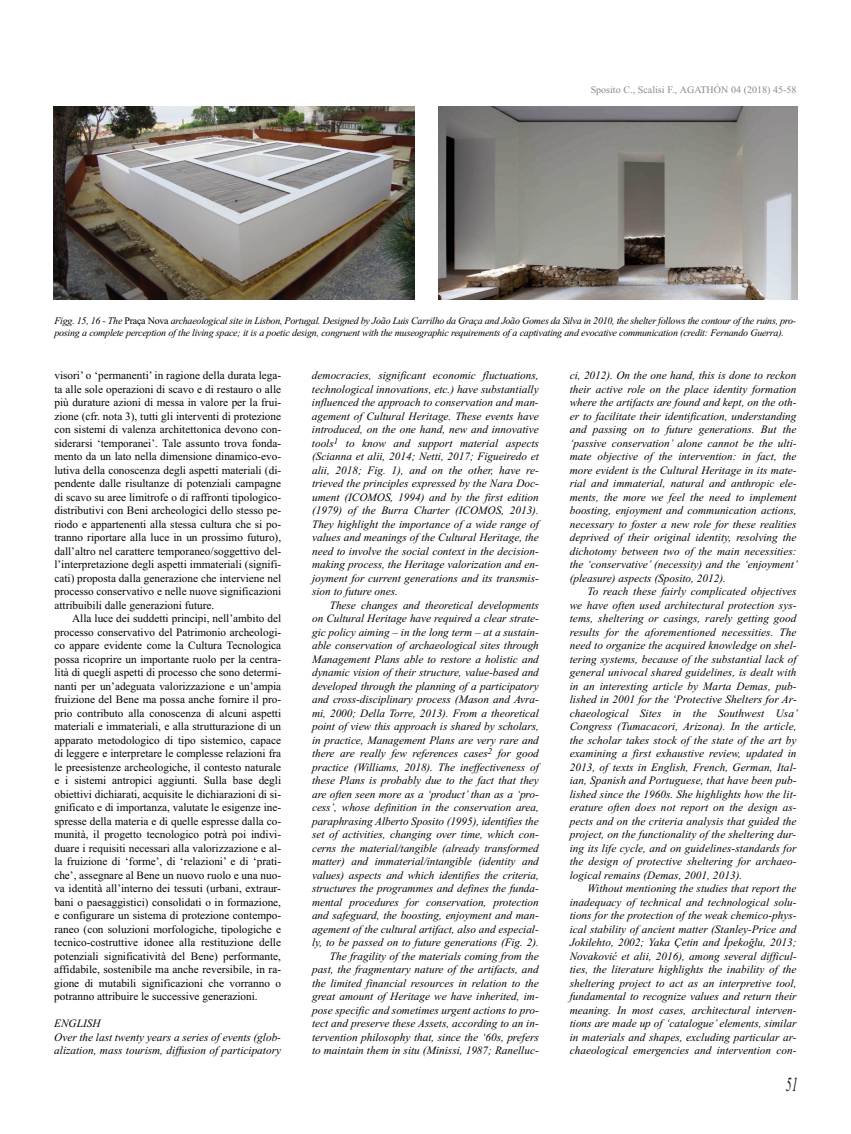
<style>
.page{position:relative;width:851px;height:1134px;background:#fff}
.page>*{position:absolute;margin:0;border:0;box-sizing:border-box;transform-origin:0 0}
.t1{font:italic 20px "Times New Roman";color:#231f20;scale:.6 1}
.t2{font:italic 11.25px/13.5px "Times New Roman";color:#000;text-align:justify}
.t3{font:11.25px/13.5px "Times New Roman";color:#000;text-align:justify}
.t4{font:italic 10px/12px "Times New Roman";letter-spacing:-.025em;color:#000}
.t5{font:10px "Times New Roman";color:#8a8989}
.s1{font-style:normal}
</style>
<div class="page">
<img style="left:53px;top:106px;width:361px;height:194px">
<img style="left:438px;top:106px;width:359px;height:194px">
<p class="t5" style="left:590px;top:84px;width:207px">Sposito C., Scalisi F., AGATHÓN 04 (2018) 45-58</p>
<p class="t4" style="left:54px;top:314px;width:743px">Figg. 15, 16 - the <span class="s1">Praça Nova</span> archaeological site in Lisbon, Portugal. designed by João Luis Carrilho da Graça and João Gomes da silva in 2010, the shelter follows the contour of the ruins, pro&shy;posing a complete perception of the living space; it is a poetic design, congruent with the museographic requirements of a captivating and evocative communication (credit: Fernando Guerra).</p>
<p class="t3" style="left:54px;top:369px;width:228px">visori’ o ‘permanenti’ in ragione della durata lega&shy;ta alle sole operazioni di scavo e di restauro o alle più durature azioni di messa in valore per la frui&shy;zione (cfr. nota 3), tutti gli interventi di protezione con sistemi di valenza architettonica devono con&shy;siderarsi ‘temporanei’. Tale assunto trova fonda&shy;mento da un lato nella dimensione dinamico-evo&shy;lutiva della conoscenza degli aspetti materiali (di&shy;pendente dalle risultanze di potenziali campagne di scavo su aree limitrofe o di raffronti tipologico&shy;distributivi con Beni archeologici dello stesso pe&shy;riodo e appartenenti alla stessa cultura che si po&shy;tranno riportare alla luce in un prossimo futuro), dall’altro nel carattere temporaneo/soggettivo del&shy;l’interpretazione degli aspetti immateriali (signifi&shy;cati) proposta dalla generazione che interviene nel processo conservativo e nelle nuove significazioni attribuibili dalle generazioni future.</p>
<p class="t3" style="left:54px;top:612px;width:228px;text-indent:18px">Alla luce dei suddetti principi, nell’ambito del processo conservativo del Patrimonio archeologi&shy;co appare evidente come la Cultura Tecnologica possa ricoprire un importante ruolo per la centra&shy;lità di quegli aspetti di processo che sono determi&shy;nanti per un’adeguata valorizzazione e un’ampia fruizione del Bene ma possa anche fornire il pro&shy;prio contributo alla conoscenza di alcuni aspetti materiali e immateriali, e alla strutturazione di un apparato metodologico di tipo sistemico, capace di leggere e interpretare le complesse relazioni fra le preesistenze archeologiche, il contesto naturale e i sistemi antropici aggiunti. Sulla base degli obiettivi dichiarati, acquisite le dichiarazioni di si&shy;gnificato e di importanza, valutate le esigenze ine&shy;spresse della materia e di quelle espresse dalla co&shy;munità, il progetto tecnologico potrà poi indivi&shy;duare i requisiti necessari alla valorizzazione e al&shy;la fruizione di ‘forme’, di ‘relazioni’ e di ‘prati&shy;che’, assegnare al Bene un nuovo ruolo e una nuo&shy;va identità all’interno dei tessuti (urbani, extraur&shy;bani o paesaggistici) consolidati o in formazione, e configurare un sistema di protezione contempo&shy;raneo (con soluzioni morfologiche, tipologiche e tecnico-costruttive idonee alla restituzione delle potenziali significatività del Bene) performante, affidabile, sostenibile ma anche reversibile, in ra&shy;gione di mutabili significazioni che vorranno o potranno attribuire le successive generazioni.</p>
<p class="t2" style="left:54px;top:1017px;width:229px;text-align:left">eNGLIsH<br>over the last twenty years a series of events (glob&shy;alization, mass tourism, diffusion of participatory</p>
<p class="t2" style="left:312px;top:369px;width:229px">democracies, significant economic fluctuations, technological innovations, etc.) have substantially influenced the approach to conservation and man&shy;agement of Cultural Heritage. these events have introduced, on the one hand, new and innovative tools<sup>1</sup> to know and support material aspects (scianna et alii, 2014; Netti, 2017; Figueiredo et alii, 2018; Fig. 1), and on the other, have re&shy;trieved the principles expressed by the Nara doc&shy;ument (ICoMos, 1994) and by the first edition (1979) of the burra Charter (ICoMos, 2013). they highlight the importance of a wide range of values and meanings of the Cultural Heritage, the need to involve the social context in the decision&shy;making process, the Heritage valorization and en&shy;joyment for current generations and its transmis&shy;sion to future ones.</p>
<p class="t2" style="left:312px;top:598px;width:229px;text-align:right">these changes and theoretical developments<br>on Cultural Heritage have required a clear strate&shy;gic policy aiming – in the long term – at a sustain&shy;able conservation of archaeological sites through Management Plans able to restore a holistic and dynamic vision of their structure, value-based and developed through the planning of a participatory and cross-disciplinary process (Mason and Avra&shy;mi, 2000; della torre, 2013). From a theoretical point of view this approach is shared by scholars, in practice, Management Plans are very rare and there are really few references cases<sup>2</sup> for good practice (williams, 2018). the ineffectiveness of these Plans is probably due to the fact that they are often seen more as a ‘product’ than as a ‘pro&shy;cess’, whose definition in the conservation area, paraphrasing Alberto sposito (1995), identifies the set of activities, changing over time, which con&shy;cerns the material/tangible (already transformed matter) and immaterial/intangible (identity and values) aspects and which identifies the criteria, structures the programmes and defines the funda&shy;mental procedures for conservation, protection and safeguard, the boosting, enjoyment and man&shy;agement of the cultural artifact, also and especial&shy;ly, to be passed on to future generations (Fig. 2). the fragility of the materials coming from the past, the fragmentary nature of the artifacts, and the limited financial resources in relation to the great amount of Heritage we have inherited, im&shy;pose specific and sometimes urgent actions to pro&shy;tect and preserve these Assets, according to an in&shy;tervention philosophy that, since the ‘60s, prefers to maintain them in situ (Minissi, 1987; Ranelluc-</p>
<p class="t2" style="left:569px;top:369px;width:229px">ci, 2012). on the one hand, this is done to reckon their active role on the place identity formation where the artifacts are found and kept, on the oth&shy;er to facilitate their identification, understanding and passing on to future generations. but the ‘passive conservation’ alone cannot be the ulti&shy;mate objective of the intervention: in fact, the more evident is the Cultural Heritage in its mate&shy;rial and immaterial, natural and anthropic ele&shy;ments, the more we feel the need to implement boosting, enjoyment and communication actions, necessary to foster a new role for these realities deprived of their original identity, resolving the dichotomy between two of the main necessities: the ‘conservative’ (necessity) and the ‘enjoyment’ (pleasure) aspects (sposito, 2012).</p>
<p class="t2" style="left:569px;top:585px;width:229px;text-align:left;text-indent:18px">to reach these fairly complicated objectives we have often used architectural protection sys&shy;tems, sheltering or casings, rarely getting good results for the aforementioned necessities. the need to organize the acquired knowledge on shel&shy;tering systems, because of the substantial lack of general univocal shared guidelines, is dealt with in an interesting article by Marta demas, pub&shy;lished in 2001 for the ‘Protective shelters for Ar&shy;chaeological sites in the southwest Usa’ Congress (tumacacori, Arizona). In the article, the scholar takes stock of the state of the art by examining a first exhaustive review, updated in 2013, of texts in english, French, German, Ital&shy;ian, spanish and Portuguese, that have been pub&shy;lished since the 1960s. she highlights how the lit&shy;erature often does not report on the design as&shy;pects and on the criteria analysis that guided the project, on the functionality of the sheltering dur&shy;ing its life cycle, and on guidelines-standards for the design of protective sheltering for archaeo&shy;logical remains (demas, 2001, 2013).</p>
<p class="t2" style="left:569px;top:882px;width:229px;text-indent:18px">without mentioning the studies that report the inadequacy of technical and technological solu&shy;tions for the protection of the weak chemico-phys&shy;ical stability of ancient matter (stanley-Price and Jokilehto, 2002; yaka Çetin and İpekoğlu, 2013; Novaković et alii, 2016), among several difficul&shy;ties, the literature highlights the inability of the sheltering project to act as an interpretive tool, fundamental to recognize values and return their meaning. In most cases, architectural interven&shy;tions are made up of ‘catalogue’ elements, similar in materials and shapes, excluding particular ar&shy;chaeological emergencies and intervention con-</p>
<h1 class="t1" style="left:785px;top:1072px;width:21px">51</h1>
</div>
